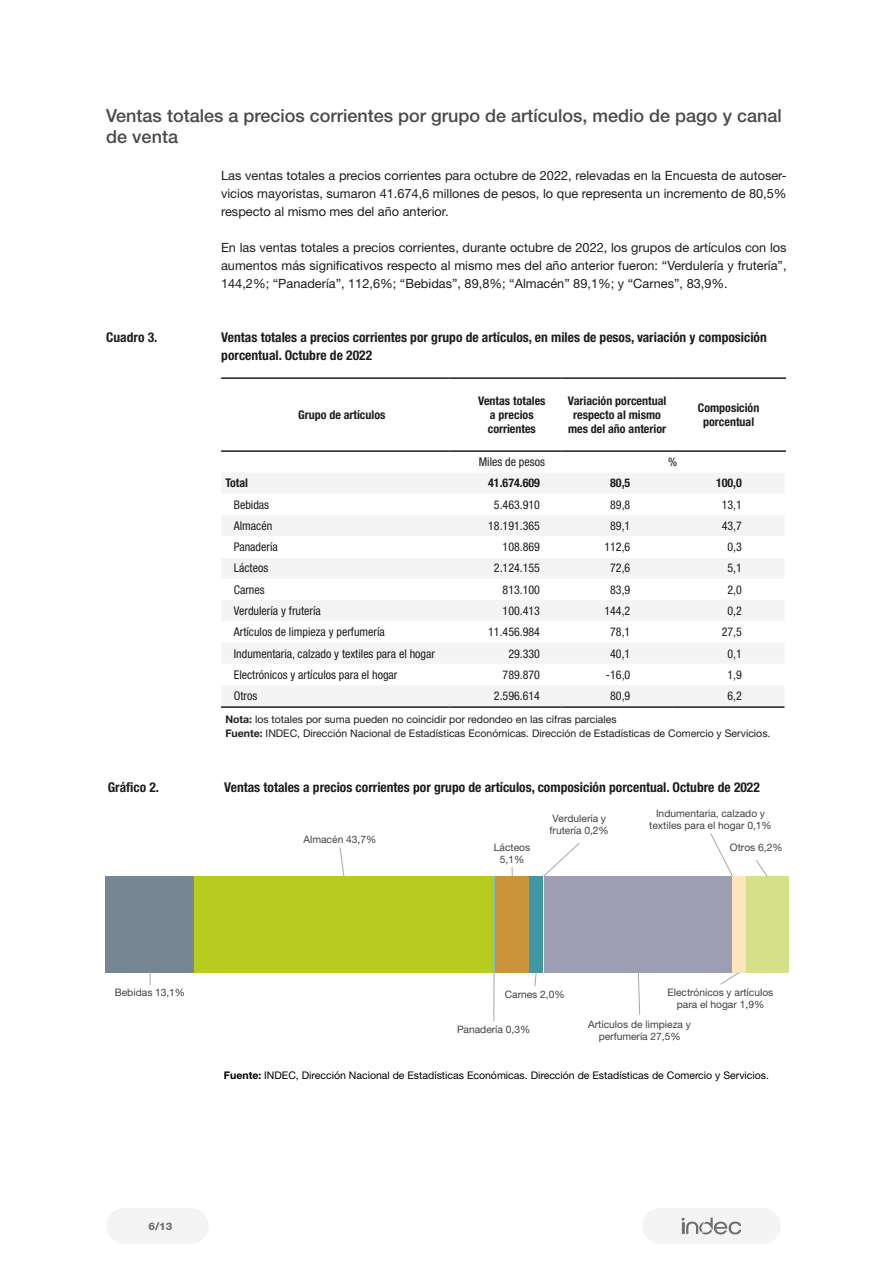
<style>
.page{position:relative;width:893px;height:1263px;background:#fff}
.page>*{position:absolute;margin:0;border:0;box-sizing:border-box;transform-origin:0 0}
.t1{font:500 18px/21px "Helvetica Neue LT Std";color:#4a4a49}
.t2{font:700 condensed 13.5px/18px "Helvetica Neue LT Std";color:#1d1d1b}
.t3{font:12.75px/18px "Helvetica Neue LT Std";color:#1d1d1b;text-align:justify}
.t4{font:condensed 12px "Helvetica Neue LT Std";color:#1d1d1b}
.t5{font:700 condensed 12px/14.4px "Helvetica Neue LT Std";color:#1d1d1b;text-align:center}
.t6{font:10.5px/13.5px "Helvetica Neue LT Std";color:#1d1d1b}
.t7{font:10.5px "Helvetica Neue LT Std";color:#000}
.t8{font:800 10.5px "Helvetica Neue LT Std";color:#706f6f}
.t9{font:10.2px/12px "Helvetica Neue LT Std";color:#404040;text-align:center}
.s1{font-weight:700}
</style>
<div class="page">
<div style="left:642px;top:1208px;width:36px;height:36px;background:#f4f4f4;border-radius:50%"></div>
<div style="left:106px;top:1208px;width:36px;height:36px;background:#f4f4f4;border-radius:50%"></div>
<div style="left:745px;top:1208px;width:36px;height:36px;background:#f4f4f4;border-radius:50%"></div>
<div style="left:173px;top:1208px;width:36px;height:36px;background:#f4f4f4;border-radius:50%"></div>
<div style="left:663px;top:1208px;width:103px;height:36px;background:#f4f4f4"></div>
<div style="left:127px;top:1208px;width:67px;height:36px;background:#f4f4f4"></div>
<svg style="left:682px;top:1217px;width:59px;height:17px"></svg>
<div style="left:222px;top:473px;width:562px;height:233px;background:#f4f4f4"></div>
<svg style="left:222px;top:494px;width:562px;height:191px"></svg>
<hr style="left:221px;top:706px;width:229px;height:2px;background:#1d1d1b">
<hr style="left:450px;top:706px;width:111px;height:2px;background:#1d1d1b">
<hr style="left:561px;top:706px;width:112px;height:2px;background:#1d1d1b">
<hr style="left:673px;top:706px;width:111px;height:2px;background:#1d1d1b">
<hr style="left:221px;top:377px;width:229px;height:2px;background:#1d1d1b">
<hr style="left:450px;top:377px;width:111px;height:2px;background:#1d1d1b">
<hr style="left:561px;top:377px;width:112px;height:2px;background:#1d1d1b">
<hr style="left:673px;top:377px;width:113px;height:2px;background:#1d1d1b">
<hr style="left:221px;top:450px;width:229px;height:2px;background:#1d1d1b">
<hr style="left:450px;top:450px;width:111px;height:2px;background:#1d1d1b">
<hr style="left:561px;top:450px;width:112px;height:2px;background:#1d1d1b">
<hr style="left:673px;top:450px;width:113px;height:2px;background:#1d1d1b">
<div style="left:105px;top:876px;width:90px;height:96px;background:#768793"></div>
<div style="left:195px;top:876px;width:298px;height:96px;background:#b6cc1f"></div>
<hr style="left:493px;top:876px;width:2px;height:96px;background:#7bc2ce">
<div style="left:495px;top:876px;width:35px;height:96px;background:#cb943a"></div>
<div style="left:530px;top:876px;width:13px;height:96px;background:#4196a4"></div>
<hr style="left:543px;top:876px;width:2px;height:96px;background:#f2f2f2">
<div style="left:545px;top:876px;width:187px;height:96px;background:#9e9eb5"></div>
<hr style="left:732px;top:876px;width:1px;height:96px;background:#595959">
<div style="left:733px;top:876px;width:13px;height:96px;background:#ffe5be"></div>
<div style="left:746px;top:876px;width:42px;height:96px;background:#d6e089"></div>
<svg style="left:150px;top:972px;width:1px;height:13px"></svg>
<svg style="left:339px;top:847px;width:6px;height:30px"></svg>
<hr style="left:493px;top:972px;width:1px;height:49px;background:#a6a6a6">
<svg style="left:534px;top:972px;width:3px;height:15px"></svg>
<svg style="left:543px;top:843px;width:37px;height:34px"></svg>
<svg style="left:637px;top:972px;width:4px;height:43px"></svg>
<svg style="left:710px;top:833px;width:23px;height:44px"></svg>
<svg style="left:719px;top:971px;width:22px;height:14px"></svg>
<svg style="left:756px;top:860px;width:12px;height:16px"></svg>
<h1 class="t1" style="left:106px;top:105px;width:677px">Ventas totales a precios corrientes por grupo de artículos, medio de pago y canal de venta</h1>
<p class="t3" style="left:221px;top:166px;width:567px">Las ventas totales a precios corrientes para octubre de 2022, relevadas en la Encuesta de autoser&shy;vicios mayoristas, sumaron 41.674,6 millones de pesos, lo que representa un incremento de 80,5% respecto al mismo mes del año anterior.</p>
<p class="t3" style="left:221px;top:238px;width:567px">En las ventas totales a precios corrientes, durante octubre de 2022, los grupos de artículos con los aumentos más significativos respecto al mismo mes del año anterior fueron: “Verdulería y frutería”, 144,2%; “Panadería”, 112,6%; “Bebidas”, 89,8%; “Almacén” 89,1%; y “Carnes”, 83,9%.</p>
<p class="t2" style="left:106px;top:328px;width:53px">Cuadro 3.</p>
<p class="t2" style="left:221px;top:328px;width:547px">Ventas totales a precios corrientes por grupo de artículos, en miles de pesos, variación y composición porcentual. Octubre de 2022</p>
<p class="t5" style="left:298px;top:407px;width:89px">Grupo de artículos</p>
<p class="t5" style="left:478px;top:393px;width:69px">Ventas totales a precios corrientes</p>
<p class="t5" style="left:568px;top:393px;width:100px">Variación porcentual respecto al mismo mes del año anterior</p>
<p class="t5" style="left:698px;top:400px;width:63px">Composición porcentual</p>
<p class="t4" style="left:479px;top:455px;width:68px">Miles de pesos</p>
<p class="t4" style="left:668px;top:455px;width:11px">%</p>
<p class="t5" style="left:225px;top:476px;width:24px">Total</p>
<p class="t5" style="left:488px;top:476px;width:53px">41.674.609</p>
<p class="t5" style="left:610px;top:476px;width:22px">80,5</p>
<p class="t5" style="left:716px;top:476px;width:27px">100,0</p>
<p class="t4" style="left:234px;top:497px;width:37px">Bebidas</p>
<p class="t4" style="left:494px;top:497px;width:48px">5.463.910</p>
<p class="t4" style="left:610px;top:497px;width:22px">89,8</p>
<p class="t4" style="left:722px;top:497px;width:22px">13,1</p>
<p class="t4" style="left:234px;top:519px;width:40px">Almacén</p>
<p class="t4" style="left:488px;top:519px;width:53px">18.191.365</p>
<p class="t4" style="left:610px;top:519px;width:22px">89,1</p>
<p class="t4" style="left:722px;top:519px;width:22px">43,7</p>
<p class="t4" style="left:234px;top:540px;width:45px">Panadería</p>
<p class="t4" style="left:503px;top:540px;width:39px">108.869</p>
<p class="t4" style="left:604px;top:540px;width:27px">112,6</p>
<p class="t4" style="left:727px;top:540px;width:16px">0,3</p>
<p class="t4" style="left:234px;top:561px;width:36px">Lácteos</p>
<p class="t4" style="left:494px;top:561px;width:48px">2.124.155</p>
<p class="t4" style="left:610px;top:561px;width:22px">72,6</p>
<p class="t4" style="left:727px;top:561px;width:16px">5,1</p>
<p class="t4" style="left:234px;top:582px;width:32px">Carnes</p>
<p class="t4" style="left:503px;top:582px;width:39px">813.100</p>
<p class="t4" style="left:610px;top:582px;width:22px">83,9</p>
<p class="t4" style="left:727px;top:582px;width:16px">2,0</p>
<p class="t4" style="left:234px;top:604px;width:89px">Verdulería y frutería</p>
<p class="t4" style="left:503px;top:604px;width:39px">100.413</p>
<p class="t4" style="left:604px;top:604px;width:27px">144,2</p>
<p class="t4" style="left:727px;top:604px;width:16px">0,2</p>
<p class="t4" style="left:234px;top:625px;width:153px">Artículos de limpieza y perfumería</p>
<p class="t4" style="left:488px;top:625px;width:53px">11.456.984</p>
<p class="t4" style="left:610px;top:625px;width:22px">78,1</p>
<p class="t4" style="left:722px;top:625px;width:22px">27,5</p>
<p class="t4" style="left:234px;top:646px;width:203px">Indumentaria, calzado y textiles para el hogar</p>
<p class="t4" style="left:508px;top:646px;width:33px">29.330</p>
<p class="t4" style="left:610px;top:646px;width:22px">40,1</p>
<p class="t4" style="left:727px;top:646px;width:16px">0,1</p>
<p class="t4" style="left:234px;top:668px;width:165px">Electrónicos y artículos para el hogar</p>
<p class="t4" style="left:503px;top:668px;width:39px">789.870</p>
<p class="t4" style="left:606px;top:668px;width:26px">-16,0</p>
<p class="t4" style="left:727px;top:668px;width:16px">1,9</p>
<p class="t4" style="left:234px;top:689px;width:25px">Otros</p>
<p class="t4" style="left:494px;top:689px;width:48px">2.596.614</p>
<p class="t4" style="left:610px;top:689px;width:22px">80,9</p>
<p class="t4" style="left:727px;top:689px;width:16px">6,2</p>
<p class="t6" style="left:225px;top:712px;width:547px"><span class="s1">Nota:</span> los totales por suma pueden no coincidir por redondeo en las cifras parciales<br><span class="s1">Fuente:</span> INDEC, Dirección Nacional de Estadísticas Económicas. Dirección de Estadísticas de Comercio y Servicios.</p>
<p class="t2" style="left:108px;top:778px;width:53px">Gráfico 2.</p>
<p class="t2" style="left:224px;top:778px;width:537px">Ventas totales a precios corrientes por grupo de artículos, composición porcentual. Octubre de 2022</p>
<p class="t9" style="left:304px;top:833px;width:74px">Almacén 43,7%</p>
<p class="t9" style="left:494px;top:841px;width:38px">Lácteos<br>5,1%</p>
<p class="t9" style="left:550px;top:812px;width:61px;text-align:left">Verdulería y frutería 0,2%</p>
<p class="t9" style="left:649px;top:807px;width:124px">Indumentaria, calzado y textiles para el hogar 0,1%</p>
<p class="t9" style="left:730px;top:841px;width:54px">Otros 6,2%</p>
<p class="t9" style="left:115px;top:987px;width:72px">Bebidas 13,1%</p>
<p class="t9" style="left:505px;top:988px;width:61px">Carnes 2,0%</p>
<p class="t9" style="left:457px;top:1023px;width:75px">Panadería 0,3%</p>
<p class="t9" style="left:667px;top:986px;width:107px">Electrónicos y artículos para el hogar 1,9%</p>
<p class="t9" style="left:588px;top:1018px;width:104px">Artículos de limpieza y perfumería 27,5%</p>
<p class="t7" style="left:224px;top:1069px;width:547px"><span class="s1">Fuente:</span> INDEC, Dirección Nacional de Estadísticas Económicas. Dirección de Estadísticas de Comercio y Servicios.</p>
<p class="t8" style="left:148px;top:1220px;width:26px">6/13</p>
</div>
